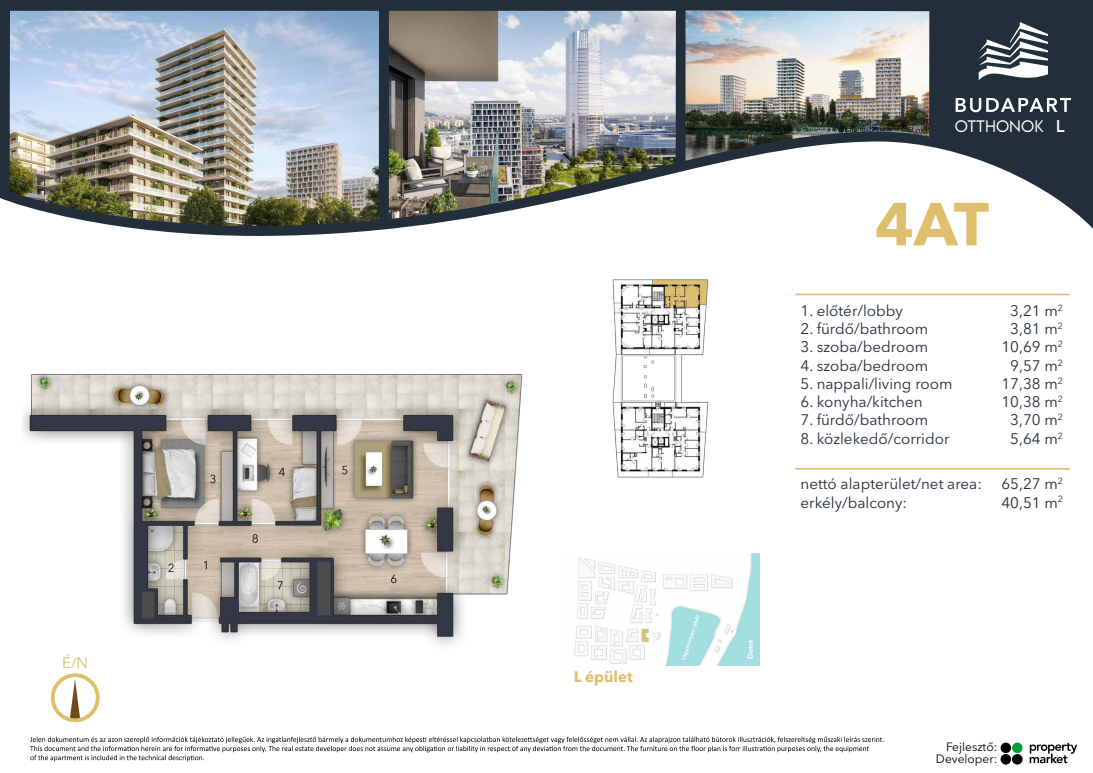
<style>
.page{position:relative;width:1093px;height:773px;background:#fff}
.page>*{position:absolute;margin:0;border:0;box-sizing:border-box;transform-origin:0 0}
.t1{font:700 60px "Avenir Next LT Pro";color:#debf6d}
.t2{font:15.2px/18.2px "Avenir Next LT Pro";color:#222e39}
.t3{font:700 15.2px "Avenir Next LT Pro";color:#debf6d}
.t4{font:15.2px "Avenir Next LT Pro";color:#debf6d}
.t5{font:300 14.8px "LEMONMILK";color:#fff}
.t6{font:12px/12.4px "Avenir Next LT Pro";color:#000;text-align:right}
.s1{font-weight:400;font-size:15.2px}
</style>
<div class="page">
<img style="left:0;top:0;width:1093px;height:765px">
<hr style="left:795px;top:294px;width:275px;height:1px;background:#debf6d">
<hr style="left:795px;top:468px;width:275px;height:1px;background:#debf6d">
<p class="t4" style="left:62px;top:654px;width:28px">É/N</p>
<p class="t3" style="left:574px;top:667px;width:61px">L épület</p>
<p class="t5" style="left:955px;top:116px;width:112px">OTTHONOK <span class="s1">L</span></p>
<h1 class="t1" style="left:875px;top:188px;width:115px">4AT</h1>
<p class="t2" style="left:800px;top:301px;width:104px">1. előtér/lobby</p>
<p class="t2" style="left:800px;top:320px;width:129px">2. fürdő/bathroom</p>
<p class="t2" style="left:800px;top:338px;width:129px">3. szoba/bedroom</p>
<p class="t2" style="left:800px;top:356px;width:129px">4. szoba/bedroom</p>
<p class="t2" style="left:800px;top:374px;width:154px">5. nappali/living room</p>
<p class="t2" style="left:800px;top:393px;width:124px">6. konyha/kitchen</p>
<p class="t2" style="left:800px;top:411px;width:129px">7. fürdő/bathroom</p>
<p class="t2" style="left:800px;top:429px;width:150px">8. közlekedő/corridor</p>
<p class="t2" style="left:800px;top:475px;width:183px">nettó alapterület/net area: erkély/balcony:</p>
<p class="t2" style="left:1001px;top:301px;width:63px;text-align:center">3,21 m<sup>2<br></sup>3,81 m<sup>2<br></sup>10,69 m<sup>2<br></sup>9,57 m<sup>2<br></sup>17,38 m<sup>2<br></sup>10,38 m<sup>2<br></sup>3,70 m<sup>2<br></sup>5,64 m<sup>2</sup></p>
<p class="t2" style="left:1001px;top:475px;width:63px">65,27 m<sup>2<br></sup>40,51 m<sup>2</sup></p>
<p class="t6" style="left:936px;top:740px;width:63px">Fejlesztő:<br>Developer:</p>
</div>
